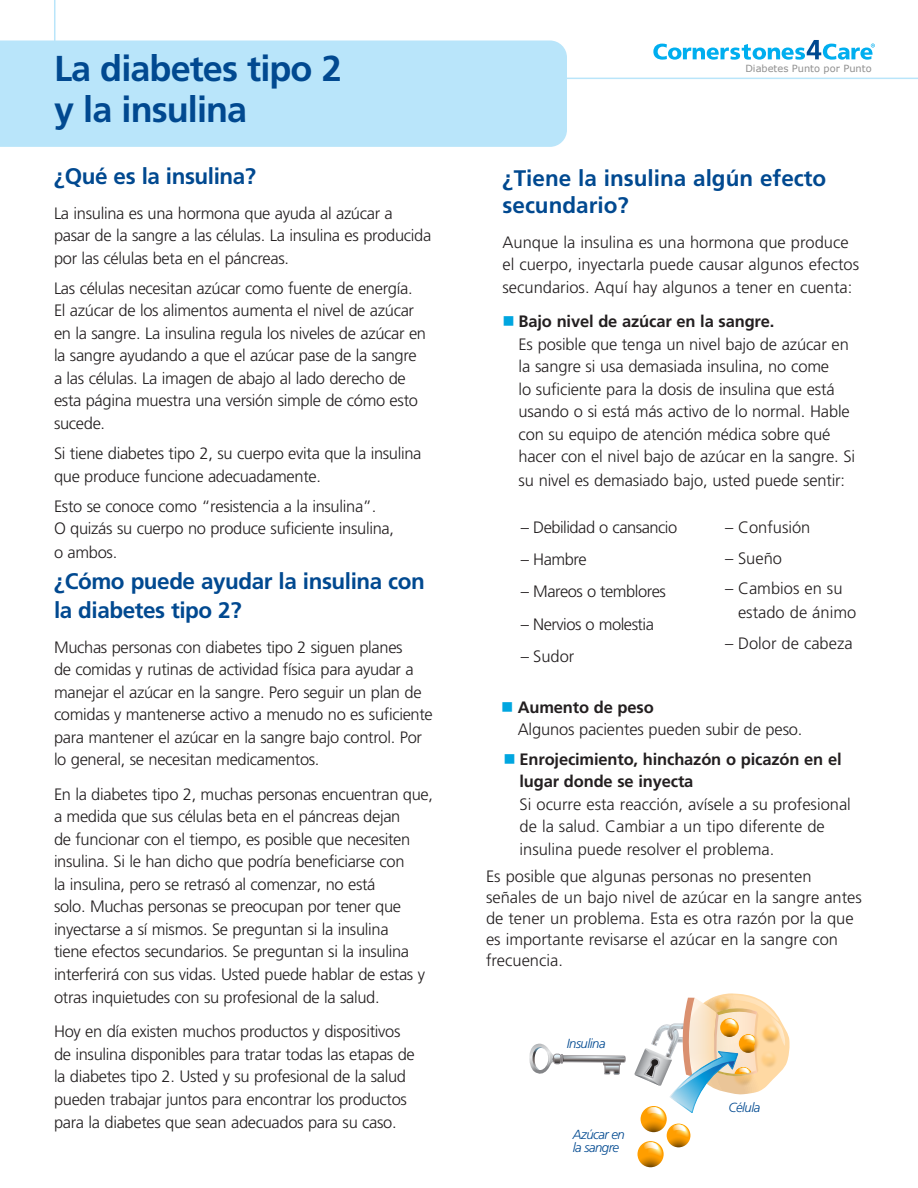
<style>
.page{position:relative;width:918px;height:1188px;background:#fff}
.page>*{position:absolute;margin:0;border:0;box-sizing:border-box;transform-origin:0 0}
.t1{font:700 36px/40.5px "Frutiger";letter-spacing:-.025em;color:#014990}
.Subheads{font:700 22.5px/28.8px "Frutiger";letter-spacing:-.02em;color:#014990}
.Text{font:700 22.5px/27px "Frutiger";color:#014990}
.Subheads-2{font:300 16.5px/22.5px "Frutiger";letter-spacing:-.02em;color:#231f20}
.Text-2{font:300 16.5px/22.5px "Frutiger";color:#231f20}
.Text-3{font:300 16.5px "Frutiger";letter-spacing:-.03em;color:#231f20}
.body_text{font:italic 300 13.2px/12.6px "Frutiger";letter-spacing:-.04em;color:#014990}
.t2{font:9.9px "Verdana";color:#8f8f8f}
.s1{color:#00a6e0}
.s2{font-weight:700}
</style>
<div class="page">
<svg style="left:54px;top:0;width:864px;height:79px"></svg>
<div style="left:0;top:40px;width:567px;height:107px;background:#b9e5fa"></div>
<svg style="left:653px;top:40px;width:222px;height:20px"></svg>
<svg style="left:529px;top:1044px;width:96px;height:31px"></svg>
<svg style="left:637px;top:1141px;width:27px;height:26px"></svg>
<svg style="left:634px;top:993px;width:156px;height:167px"></svg>
<p class="t1" style="left:54px;top:48px;width:289px">La diabetes tipo 2 y la insulina</p>
<p class="Subheads" style="left:54px;top:162px;width:204px">¿Qué es la insulina?</p>
<p class="Subheads-2" style="left:54px;top:202px;width:379px">La insulina es una hormona que ayuda al azúcar a pasar de la sangre a las células. La insulina es producida por las células beta en el páncreas.</p>
<p class="Subheads-2" style="left:54px;top:277px;width:374px">Las células necesitan azúcar como fuente de energía.<br>El azúcar de los alimentos aumenta el nivel de azúcar en la sangre. La insulina regula los niveles de azúcar en la sangre ayudando a que el azúcar pase de la sangre a las células. La imagen de abajo al lado derecho de esta página muestra una versión simple de cómo esto sucede.</p>
<p class="Subheads-2" style="left:54px;top:442px;width:369px;line-height:23.2px">Si tiene diabetes tipo 2, su cuerpo evita que la insulina que produce funcione adecuadamente.</p>
<p class="Subheads-2" style="left:54px;top:495px;width:342px">Esto se conoce como “resistencia a la insulina”.<br>O quizás su cuerpo no produce suficiente insulina, o ambos.</p>
<p class="Subheads" style="left:54px;top:567px;width:372px">¿Cómo puede ayudar la insulina con la diabetes tipo 2?</p>
<p class="Subheads-2" style="left:54px;top:636px;width:380px">Muchas personas con diabetes tipo 2 siguen planes<br>de comidas y rutinas de actividad física para ayudar a manejar el azúcar en la sangre. Pero seguir un plan de comidas y mantenerse activo a menudo no es suficiente para mantener el azúcar en la sangre bajo control. Por lo general, se necesitan medicamentos.</p>
<p class="Subheads-2" style="left:54px;top:783px;width:381px">En la diabetes tipo 2, muchas personas encuentran que, a medida que sus células beta en el páncreas dejan<br>de funcionar con el tiempo, es posible que necesiten insulina. Si le han dicho que podría beneficiarse con<br>la insulina, pero se retrasó al comenzar, no está<br>solo. Muchas personas se preocupan por tener que inyectarse a sí mismos. Se preguntan si la insulina<br>tiene efectos secundarios. Se preguntan si la insulina interferirá con sus vidas. Usted puede hablar de estas y otras inquietudes con su profesional de la salud.</p>
<p class="Subheads-2" style="left:54px;top:1020px;width:362px">Hoy en día existen muchos productos y dispositivos de insulina disponibles para tratar todas las etapas de la diabetes tipo 2. Usted y su profesional de la salud pueden trabajar juntos para encontrar los productos para la diabetes que sean adecuados para su caso.</p>
<p class="t2" style="left:745px;top:62px;width:128px">Diabetes Punto por Punto</p>
<p class="Text" style="left:502px;top:165px;width:325px">¿Tiene la insulina algún efecto secundario?</p>
<p class="Text-2" style="left:502px;top:231px;width:358px">Aunque la insulina es una hormona que produce el cuerpo, inyectarla puede causar algunos efectos secundarios. Aquí hay algunos a tener en cuenta:</p>
<p class="Text-2" style="left:519px;top:311px;width:338px;text-indent:-16px"><span class="s1">■</span> <span class="s2">Bajo nivel de azúcar en la sangre.<br></span>Es posible que tenga un nivel bajo de azúcar en la sangre si usa demasiada insulina, no come<br>lo suficiente para la dosis de insulina que está usando o si está más activo de lo normal. Hable con su equipo de atención médica sobre qué hacer con el nivel bajo de azúcar en la sangre. Si su nivel es demasiado bajo, usted puede sentir:</p>
<p class="Text-3" style="left:521px;top:518px;width:158px">– Debilidad o cansancio</p>
<p class="Text-2" style="left:521px;top:548px;width:67px">– Hambre</p>
<p class="Text-3" style="left:521px;top:582px;width:147px">– Mareos o temblores</p>
<p class="Text-3" style="left:521px;top:615px;width:135px">– Nervios o molestia</p>
<p class="Text-2" style="left:521px;top:645px;width:55px">– Sudor</p>
<p class="Text-2" style="left:725px;top:516px;width:87px">– Confusión</p>
<p class="Text-2" style="left:725px;top:547px;width:58px">– Sueño</p>
<p class="Text-2" style="left:738px;top:577px;width:120px;line-height:24px;text-indent:-13px">– Cambios en su estado de ánimo</p>
<p class="Text-2" style="left:725px;top:632px;width:129px">– Dolor de cabeza</p>
<p class="Text-2" style="left:518px;top:696px;width:286px;text-indent:-17px"><span class="s1">■</span> <span class="s2">Aumento de peso<br></span>Algunos pacientes pueden subir de peso.</p>
<p class="Text-2" style="left:520px;top:748px;width:333px;text-indent:-16px"><span class="s1">■</span> <span class="s2">Enrojecimiento, hinchazón o picazón en el lugar donde se inyecta<br></span>Si ocurre esta reacción, avísele a su profesional de la salud. Cambiar a un tipo diferente de insulina puede resolver el problema.</p>
<p class="Text-2" style="left:486px;top:866px;width:377px;line-height:21px">Es posible que algunas personas no presenten señales de un bajo nivel de azúcar en la sangre antes de tener un problema. Esta es otra razón por la que es importante revisarse el azúcar en la sangre con frecuencia.</p>
<p class="body_text" style="left:567px;top:1037px;width:40px">Insulina</p>
<p class="body_text" style="left:573px;top:1129px;width:54px">Azúcar en la sangre</p>
<p class="body_text" style="left:729px;top:1101px;width:33px">Célula</p>
</div>
